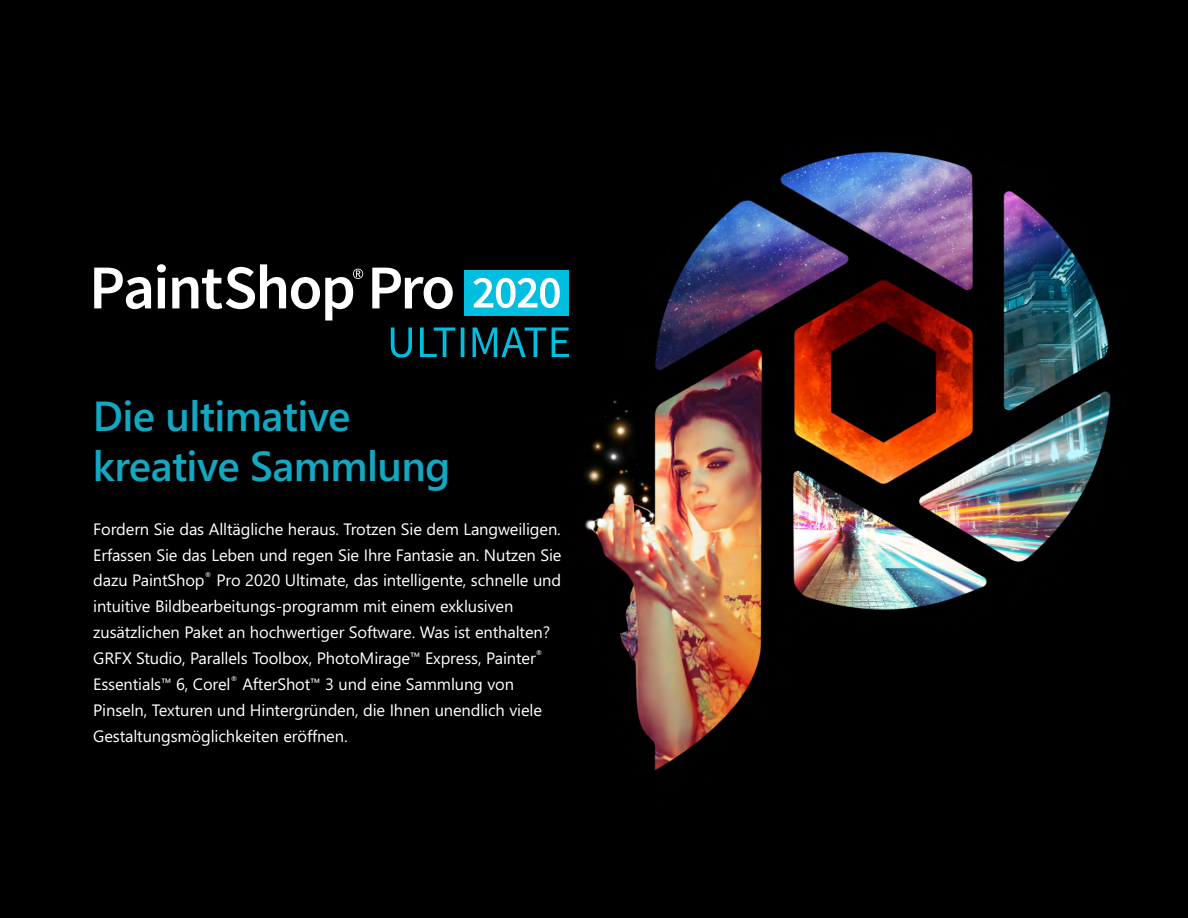
<style>
.page{position:relative;width:1188px;height:918px;background:#000}
.page>*{position:absolute;margin:0;border:0;box-sizing:border-box;transform-origin:0 0}
.t1{font:600 42px/49.5px "Segoe UI";letter-spacing:-.015em;color:#12a8c2}
.t2{font:16.5px/26px "Segoe UI";letter-spacing:-.01em;color:#fff}
.t3{font:13.5px "Segoe UI";color:#fff}
.t4{font:8.25px "Segoe UI";color:#fff}
</style>
<div class="page">
<img style="left:584px;top:151px;width:527px;height:619px">
<svg style="left:94px;top:264px;width:359px;height:57px"></svg>
<svg style="left:391px;top:327px;width:178px;height:31px"></svg>
<div style="left:464px;top:270px;width:105px;height:46px;background:#00bee0"></div>
<svg style="left:473px;top:278px;width:87px;height:30px"></svg>
<h1 class="t1" style="left:93px;top:396px;width:359px">Die ultimative kreative Sammlung</h1>
<p class="t2" style="left:93px;top:517px;width:470px">Fordern Sie das Alltägliche heraus. Trotzen Sie dem Langweiligen.<br>Erfassen Sie das Leben und regen Sie Ihre Fantasie an. Nutzen Sie</p>
<p class="t4" style="left:204px;top:572px;width:9px">®</p>
<p class="t2" style="left:93px;top:569px;width:470px">dazu PaintShop Pro 2020 Ultimate, das intelligente, schnelle und intuitive Bildbearbeitungs-programm mit einem exklusiven zusätzlichen Paket an hochwertiger Software. Was ist enthalten?</p>
<p class="t4" style="left:536px;top:650px;width:9px">®</p>
<p class="t2" style="left:93px;top:647px;width:444px">GRFX Studio, Parallels Toolbox, PhotoMirage Express, Painter</p>
<p class="t3" style="left:410px;top:652px;width:12px">™</p>
<p class="t4" style="left:231px;top:676px;width:9px">®</p>
<p class="t2" style="left:93px;top:673px;width:423px">Essentials 6, Corel AfterShot 3 und eine Sammlung von</p>
<p class="t3" style="left:161px;top:678px;width:12px">™</p>
<p class="t3" style="left:310px;top:678px;width:12px">™</p>
<p class="t2" style="left:93px;top:699px;width:450px">Pinseln, Texturen und Hintergründen, die Ihnen unendlich viele<br>Gestaltungsmöglichkeiten eröffnen.</p>
</div>
